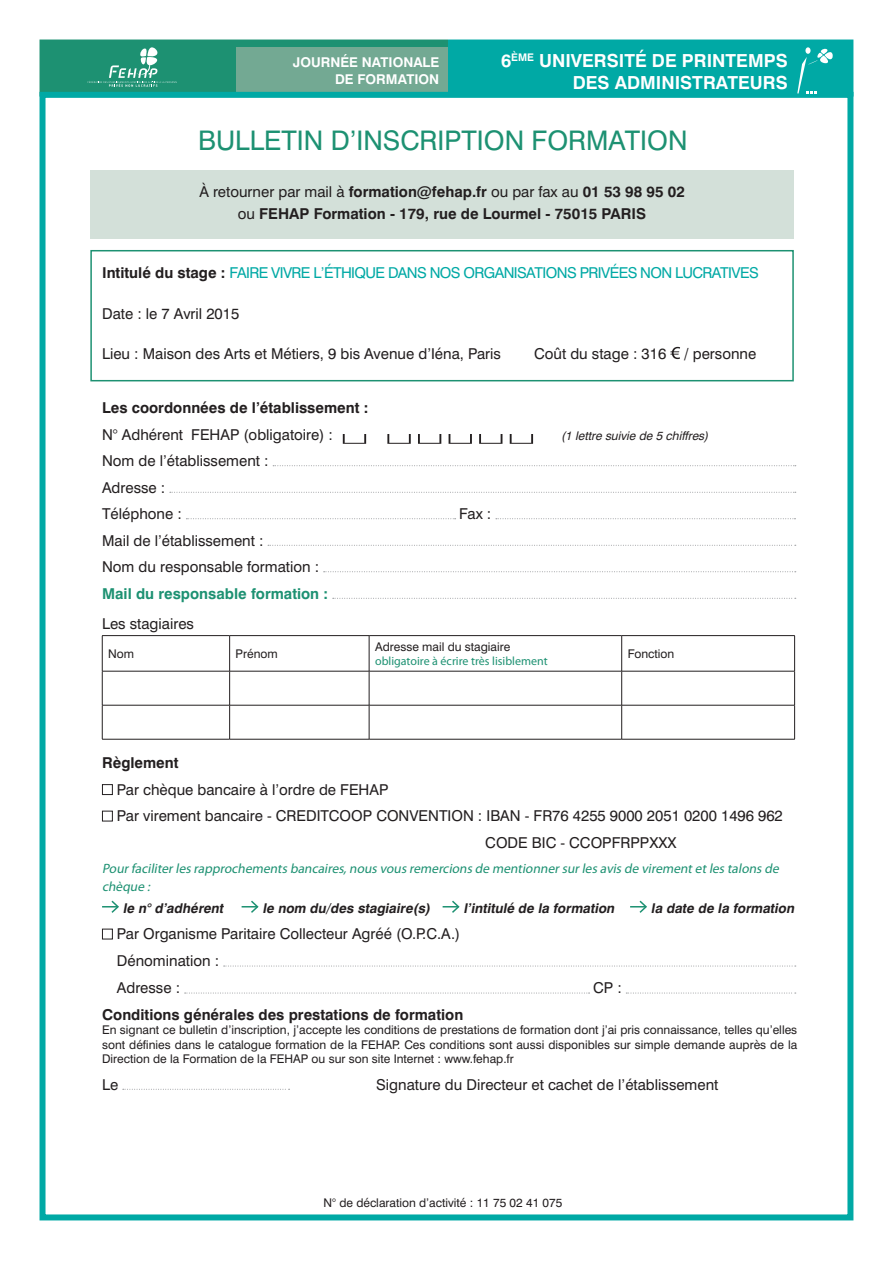
<style>
.page{position:relative;width:893px;height:1263px;background:#fff}
.page>*{position:absolute;margin:0;border:0;box-sizing:border-box;transform-origin:0 0}
.t1{font:27px "Swiss 721 BT";color:#1d9172}
.t2{font:27px "Century Gothic";color:#231f20;scale:1.88 1}
.t3{font:700 18px/21.6px "Swiss 721 BT";color:#fff;text-align:right}
.t4{font:15px/26.5px "Swiss 721 BT";color:#231f20}
.t5{font:700 15px/22.2px "Swiss 721 BT";color:#231f20}
.t6{font:15px "Swiss 721 BT";letter-spacing:-.04em;color:#00a9a5}
.t7{font:700 15px "Swiss 721 BT";color:#1d9172}
.t8{font:italic 13.5px/18px "Myriad Pro";color:#1d9172}
.t9{font:italic 700 13.5px "Swiss 721 BT";color:#231f20}
.t10{font:700 13.5px/16.2px "Swiss 721 BT";color:#fff;text-align:right}
.t11{font:12px/14.4px "Swiss 721 BT";color:#231f20;text-align:justify}
.t12{font:12px "Myriad Pro";color:#1d9172}
.t13{font:italic 12px "Swiss 721 BT";color:#231f20}
.s1{font-weight:400}
.s2{font-weight:700;color:#231f20}
</style>
<div class="page">
<div style="left:40px;top:40px;width:408px;height:57px;background:#1d9172"></div>
<div style="left:448px;top:40px;width:405px;height:57px;background:#00a9a5"></div>
<svg style="left:88px;top:46px;width:89px;height:41px"></svg>
<div style="left:236px;top:47px;width:212px;height:47px;background:#73a993"></div>
<div style="left:40px;top:92px;width:813px;height:1128px;border:6px solid #00a9a5"></div>
<svg style="left:797px;top:47px;width:36px;height:47px"></svg>
<svg style="left:670px;top:347px;width:10px;height:12px"></svg>
<svg style="left:273px;top:465px;width:523px;height:1px"></svg>
<svg style="left:170px;top:492px;width:626px;height:1px"></svg>
<svg style="left:186px;top:518px;width:270px;height:1px"></svg>
<svg style="left:496px;top:518px;width:299px;height:1px"></svg>
<svg style="left:268px;top:545px;width:528px;height:1px"></svg>
<svg style="left:324px;top:571px;width:472px;height:1px"></svg>
<svg style="left:333px;top:598px;width:463px;height:1px"></svg>
<hr style="left:102px;top:635px;width:128px;height:1px;background:#231f20">
<hr style="left:102px;top:636px;width:1px;height:35px;background:#231f20">
<hr style="left:230px;top:635px;width:139px;height:1px;background:#231f20">
<hr style="left:229px;top:636px;width:1px;height:35px;background:#231f20">
<hr style="left:369px;top:635px;width:253px;height:1px;background:#231f20">
<hr style="left:369px;top:636px;width:1px;height:35px;background:#231f20">
<hr style="left:622px;top:635px;width:173px;height:1px;background:#231f20">
<hr style="left:621px;top:636px;width:1px;height:35px;background:#231f20">
<hr style="left:794px;top:636px;width:1px;height:35px;background:#231f20">
<hr style="left:229px;top:671px;width:1px;height:34px;background:#231f20">
<hr style="left:369px;top:671px;width:1px;height:34px;background:#231f20">
<hr style="left:621px;top:671px;width:1px;height:34px;background:#231f20">
<hr style="left:102px;top:705px;width:1px;height:34px;background:#231f20">
<hr style="left:229px;top:705px;width:1px;height:34px;background:#231f20">
<hr style="left:369px;top:705px;width:1px;height:34px;background:#231f20">
<hr style="left:621px;top:705px;width:1px;height:34px;background:#231f20">
<hr style="left:794px;top:705px;width:1px;height:34px;background:#231f20">
<hr style="left:102px;top:671px;width:128px;height:1px;background:#231f20">
<hr style="left:102px;top:671px;width:1px;height:34px;background:#231f20">
<hr style="left:230px;top:671px;width:139px;height:1px;background:#231f20">
<hr style="left:369px;top:671px;width:253px;height:1px;background:#231f20">
<hr style="left:622px;top:671px;width:173px;height:1px;background:#231f20">
<hr style="left:794px;top:671px;width:1px;height:34px;background:#231f20">
<hr style="left:102px;top:705px;width:128px;height:1px;background:#231f20">
<hr style="left:230px;top:705px;width:139px;height:1px;background:#231f20">
<hr style="left:369px;top:705px;width:253px;height:1px;background:#231f20">
<hr style="left:622px;top:705px;width:173px;height:1px;background:#231f20">
<hr style="left:102px;top:739px;width:128px;height:1px;background:#231f20">
<hr style="left:230px;top:739px;width:139px;height:1px;background:#231f20">
<hr style="left:369px;top:739px;width:253px;height:1px;background:#231f20">
<hr style="left:622px;top:739px;width:173px;height:1px;background:#231f20">
<div style="left:102px;top:784px;width:11px;height:11px;border:1px solid #231f20"></div>
<div style="left:102px;top:811px;width:11px;height:10px;border:1px solid #231f20"></div>
<svg style="left:102px;top:900px;width:17px;height:13px"></svg>
<svg style="left:242px;top:900px;width:17px;height:13px"></svg>
<svg style="left:443px;top:900px;width:17px;height:13px"></svg>
<svg style="left:630px;top:900px;width:17px;height:13px"></svg>
<div style="left:102px;top:929px;width:11px;height:10px;border:1px solid #231f20"></div>
<svg style="left:224px;top:966px;width:572px;height:1px"></svg>
<svg style="left:185px;top:993px;width:405px;height:1px"></svg>
<svg style="left:626px;top:993px;width:170px;height:1px"></svg>
<svg style="left:123px;top:1089px;width:167px;height:1px"></svg>
<div style="left:90px;top:170px;width:704px;height:69px;background:#d3e0d9"></div>
<div style="left:90px;top:250px;width:704px;height:131px;border:2px solid #1d9172"></div>
<p class="t10" style="left:293px;top:54px;width:148px">journée nationale de formation</p>
<p class="t3" style="left:501px;top:50px;width:288px">6<sup>ème</sup> Université de Printemps des Administrateurs</p>
<h1 class="t1" style="left:198px;top:124px;width:491px">Bulletin d’inscription Formation</h1>
<p class="t5" style="left:238px;top:180px;width:448px;text-indent:-39px"><span class="s1">À retourner par mail à</span> formation@fehap.fr <span class="s1">ou par fax au</span> 01 53 98 95 02 <span class="s1">ou</span> FEHAP</p>
<p class="t5" style="left:314px;top:202px;width:298px">Formation - 179, rue de Lourmel - 75015 PARIS</p>
<p class="t6" style="left:102px;top:264px;width:658px"><span class="s2">I ntitulé du stage :</span> Faire vivre l’éthique dans nos organisations privées non lucratives</p>
<p class="t4" style="left:102px;top:300px;width:139px">Date : le 7 Avril 2015</p>
<p class="t4" style="left:102px;top:340px;width:400px">Lieu : Maison des Arts et Métiers, 9 bis Avenue d’Iéna, Paris</p>
<p class="t4" style="left:534px;top:340px;width:224px">Coût du stage : 316 / personne</p>
<p class="t5" style="left:102px;top:396px;width:268px">Les coordonnées de l’établissement :</p>
<p class="t4" style="left:102px;top:421px;width:233px">N° Adhérent FEHAP (obligatoire) :</p>
<p class="t13" style="left:561px;top:428px;width:152px">(1 lettre suivie de 5 chiffres)</p>
<p class="t4" style="left:102px;top:447px;width:168px">Nom de l’établissement :<br>Adresse :<br>Téléphone :</p>
<h1 class="t2" style="left:339px;top:415px;width:107px">□ □□□□□</h1>
<p class="t4" style="left:459px;top:500px;width:34px">Fax :</p>
<p class="t4" style="left:102px;top:527px;width:219px">Mail de l’établissement :<br>Nom du responsable formation :</p>
<p class="t7" style="left:102px;top:584px;width:228px">Mail du responsable formation :</p>
<p class="t4" style="left:102px;top:611px;width:93px">Les stagiaires</p>
<p class="t11" style="left:108px;top:646px;width:27px">Nom</p>
<p class="t11" style="left:236px;top:646px;width:44px">Prénom</p>
<p class="t11" style="left:375px;top:639px;width:137px">Adresse mail du stagiaire</p>
<p class="t12" style="left:375px;top:654px;width:174px">obligatoire à écrire très lisiblement</p>
<p class="t11" style="left:628px;top:646px;width:48px">Fonction</p>
<p class="t5" style="left:102px;top:752px;width:78px">Règlement</p>
<p class="t4" style="left:117px;top:776px;width:273px">Par chèque bancaire à l’ordre de FEHAP<br>Par virement bancaire - CREDITC</p>
<p class="t4" style="left:340px;top:803px;width:69px">OOP CONVENTI</p>
<p class="t4" style="left:485px;top:803px;width:299px;text-indent:-34px">ON : I BAN - FR76 4255 9000 2051 0200 1496 962<br>CODE BIC - CCOPFRPPXXX</p>
<p class="t8" style="left:102px;top:859px;width:681px">Pourfaciliterles rapprochements bancaires,nous vous remercions de mentionnersurles avis de virementetles talons de chèque :</p>
<p class="t9" style="left:123px;top:900px;width:105px">le n° d’adhérent</p>
<p class="t9" style="left:262px;top:900px;width:172px">le nom du/des stagiaire(s)</p>
<p class="t9" style="left:463px;top:900px;width:155px">l’intitulé de la formation</p>
<p class="t9" style="left:651px;top:900px;width:148px">la date de la formation</p>
<p class="t4" style="left:117px;top:920px;width:345px;line-height:27px">Par Organisme Paritaire Collecteur Agréé (O.P.C.A.)<br>Dénomination :<br>Adresse :</p>
<p class="t4" style="left:593px;top:975px;width:30px">CP:</p>
<p class="t5" style="left:102px;top:1003px;width:363px">Conditions générales des prestations de formation</p>
<p class="t11" style="left:102px;top:1023px;width:697px">En signant ce bulletin d’inscription, j’accepte les conditions de prestations de formation dont j’ai pris connaissance, telles qu’elles sont définies dans le catalogue formation de la FEHAP. Ces conditions sont aussi disponibles sur simple demande auprès de la Direction de la Formation de la FEHAP ou sur son site I nternet : www.fehap.fr</p>
<p class="t4" style="left:102px;top:1071px;width:18px">Le</p>
<p class="t4" style="left:376px;top:1071px;width:344px">Signature du Directeur et cachet de l’établissement</p>
<p class="t11" style="left:323px;top:1195px;width:240px">N° de déclaration d’activité : 11 75 02 41 075</p>
</div>
